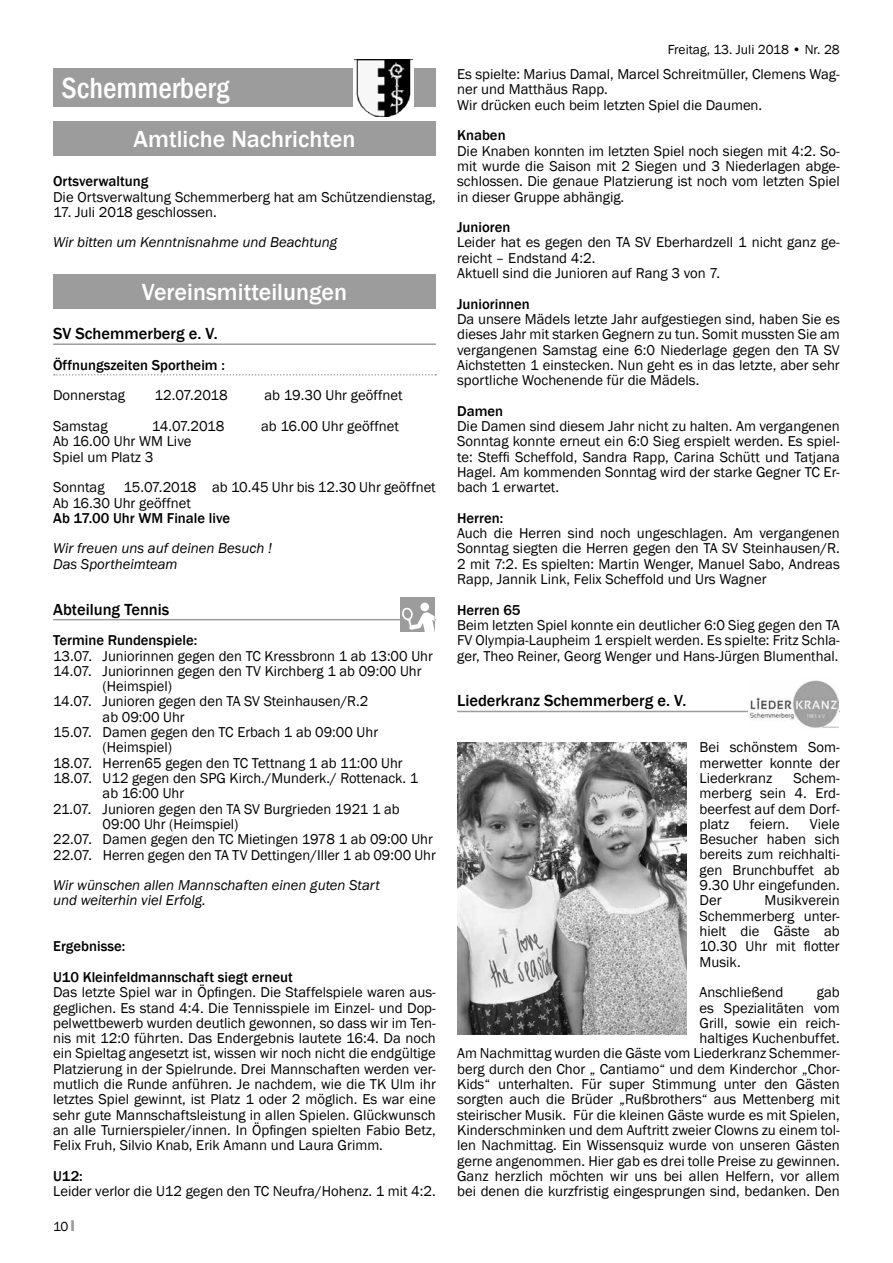
<style>
.page{position:relative;width:893px;height:1263px;background:#fff}
.page>*{position:absolute;margin:0;border:0;box-sizing:border-box;transform-origin:0 0}
.t1{font:500 condensed 30px "Franklin Gothic";color:#fff}
.t2{font:500 24px "Franklin Gothic";color:#fff}
.t3{font:500 16.5px "Franklin Gothic";color:#000}
.t4{font:14.7px/15.3px "Franklin Gothic";color:#000;text-align:justify}
.t5{font:500 14.7px/30.6px "Franklin Gothic";color:#000}
.t6{font:italic 14.7px/15.3px "Franklin Gothic";color:#000}
.t7{font:13.5px "Franklin Gothic";color:#000}
.s1{font-family:"Impact";color:#9c9c9d}
</style>
<div class="page">
<hr style="left:53px;top:343px;width:383px;height:2px;background:#9c9c9d">
<svg style="left:54px;top:374px;width:382px;height:2px"></svg>
<hr style="left:53px;top:619px;width:383px;height:1px;background:#9c9c9d">
<div style="left:53px;top:69px;width:383px;height:38px;background:#9c9c9d"></div>
<div style="left:354px;top:56px;width:60px;height:62px;background:#fff"></div>
<img style="left:355px;top:59px;width:57px;height:58px">
<div style="left:53px;top:122px;width:383px;height:34px;background:#9c9c9d"></div>
<div style="left:53px;top:275px;width:383px;height:34px;background:#9c9c9d"></div>
<div style="left:400px;top:598px;width:35px;height:34px;background:#9c9c9d"></div>
<svg style="left:402px;top:603px;width:33px;height:29px"></svg>
<hr style="left:457px;top:711px;width:383px;height:1px;background:#9c9c9d">
<img style="left:748px;top:680px;width:91px;height:48px">
<img style="left:457px;top:743px;width:230px;height:291px">
<h1 class="t1" style="left:62px;top:69px;width:169px">Schemmerberg</h1>
<h2 class="t2" style="left:134px;top:124px;width:223px">Amtliche Nachrichten</h2>
<p class="t5" style="left:53px;top:166px;width:97px">Ortsverwaltung</p>
<p class="t4" style="left:53px;top:189px;width:384px">Die Ortsverwaltung Schemmerberg hat am Schützendienstag,</p>
<p class="t4" style="left:53px;top:205px;width:165px">17. Juli 2018 geschlossen.</p>
<p class="t6" style="left:53px;top:235px;width:286px">Wir bitten um Kenntnisnahme und Beachtung</p>
<h2 class="t2" style="left:142px;top:277px;width:207px">Vereinsmitteilungen</h2>
<p class="t3" style="left:53px;top:323px;width:166px">SV Schemmerberg e. V.</p>
<p class="t5" style="left:53px;top:350px;width:173px">Öffnungszeiten Sportheim :</p>
<p class="t4" style="left:53px;top:388px;width:73px">Donnerstag</p>
<p class="t4" style="left:155px;top:388px;width:75px">12.07.2018</p>
<p class="t4" style="left:264px;top:388px;width:140px">ab 19.30 Uhr geöffnet</p>
<p class="t4" style="left:53px;top:419px;width:56px">Samstag</p>
<p class="t4" style="left:152px;top:419px;width:74px">14.07.2018</p>
<p class="t4" style="left:261px;top:419px;width:139px">ab 16.00 Uhr geöffnet</p>
<p class="t4" style="left:53px;top:434px;width:140px">Ab 16.00 Uhr WM Live<br>Spiel um Platz 3</p>
<p class="t4" style="left:53px;top:480px;width:53px">Sonntag</p>
<p class="t4" style="left:53px;top:480px;width:384px;text-indent:70px">15.07.2018 ab 10.45 Uhr bis 12.30 Uhr geöffnet<br>Ab 16.30 Uhr geöffnet</p>
<p class="t5" style="left:53px;top:503px;width:178px">Ab 17.00 Uhr WM Finale live</p>
<p class="t6" style="left:53px;top:541px;width:220px">Wir freuen uns auf deinen Besuch !<br>Das Sportheimteam</p>
<p class="t3" style="left:53px;top:599px;width:118px">Abteilung Tennis</p>
<p class="t5" style="left:53px;top:625px;width:146px">Termine Rundenspiele:</p>
<p class="t4" style="left:53px;top:648px;width:381px">13.07. Juniorinnen gegen den TC Kressbronn 1 ab 13:00 Uhr</p>
<p class="t4" style="left:53px;top:664px;width:370px">14.07. Juniorinnen gegen den TV Kirchberg 1 ab 09:00 Uhr</p>
<p class="t4" style="left:103px;top:679px;width:71px">(Heimspiel)</p>
<p class="t4" style="left:53px;top:694px;width:317px">14.07. Junioren gegen den TA SV Steinhausen/R.2</p>
<p class="t4" style="left:103px;top:709px;width:84px">ab 09:00 Uhr</p>
<p class="t4" style="left:53px;top:725px;width:326px">15.07. Damen gegen den TC Erbach 1 ab 09:00 Uhr</p>
<p class="t4" style="left:103px;top:740px;width:71px">(Heimspiel)</p>
<p class="t4" style="left:53px;top:755px;width:351px">18.07. Herren65 gegen den TC Tettnang 1 ab 11:00 Uhr</p>
<p class="t4" style="left:53px;top:771px;width:367px">18.07. U12 gegen den SPG Kirch./Munderk./ Rottenack. 1</p>
<p class="t4" style="left:103px;top:786px;width:83px">ab 16:00 Uhr</p>
<p class="t4" style="left:53px;top:801px;width:348px">21.07. Junioren gegen den TA SV Burgrieden 1921 1 ab</p>
<p class="t4" style="left:103px;top:817px;width:137px">09:00 Uhr (Heimspiel)</p>
<p class="t4" style="left:53px;top:832px;width:381px">22.07. Damen gegen den TC Mietingen 1978 1 ab 09:00 Uhr</p>
<p class="t4" style="left:53px;top:847px;width:384px">22.07. Herren gegen den TA TV Dettingen/Iller 1 ab 09:00 Uhr</p>
<p class="t6" style="left:53px;top:878px;width:328px">Wir wünschen allen Mannschaften einen guten Start und weiterhin viel Erfolg.</p>
<p class="t5" style="left:53px;top:931px;width:241px">Ergebnisse:<br>U10 Kleinfeldmannschaft siegt erneut</p>
<p class="t4" style="left:53px;top:985px;width:384px">Das letzte Spiel war in Öpfingen. Die Staffelspiele waren aus&shy;geglichen. Es stand 4:4. Die Tennisspiele im Einzel- und Dop&shy;pelwettbewerb wurden deutlich gewonnen, so dass wir im Ten&shy;nis mit 12:0 führten. Das Endergebnis lautete 16:4. Da noch ein Spieltag angesetzt ist, wissen wir noch nicht die endgültige Platzierung in der Spielrunde. Drei Mannschaften werden ver&shy;mutlich die Runde anführen. Je nachdem, wie die TK Ulm ihr letztes Spiel gewinnt, ist Platz 1 oder 2 möglich. Es war eine sehr gute Mannschaftsleistung in allen Spielen. Glückwunsch an alle Turnierspieler/innen. In Öpfingen spielten Fabio Betz, Felix Fruh, Silvio Knab, Erik Amann und Laura Grimm.</p>
<p class="t5" style="left:53px;top:1161px;width:31px">U12:</p>
<p class="t4" style="left:53px;top:1184px;width:384px">Leider verlor die U12 gegen den TC Neufra/Hohenz. 1 mit 4:2.</p>
<p class="t7" style="left:53px;top:1218px;width:23px">10 <span class="s1">I</span></p>
<p class="t7" style="left:668px;top:41px;width:174px">Freitag, 13. Juli 2018 • Nr. 28</p>
<p class="t4" style="left:457px;top:67px;width:384px;text-align:left">Es spielte: Marius Damal, Marcel Schreitmüller, Clemens Wag&shy;ner und Matthäus Rapp.<br>Wir drücken euch beim letzten Spiel die Daumen.</p>
<p class="t5" style="left:457px;top:120px;width:50px">Knaben</p>
<p class="t4" style="left:457px;top:143px;width:384px">Die Knaben konnten im letzten Spiel noch siegen mit 4:2. So&shy;mit wurde die Saison mit 2 Siegen und 3 Niederlagen abge&shy;schlossen. Die genaue Platzierung ist noch vom letzten Spiel in dieser Gruppe abhängig.</p>
<p class="t5" style="left:457px;top:212px;width:55px">Junioren</p>
<p class="t4" style="left:457px;top:235px;width:384px;text-align:left">Leider hat es gegen den TA SV Eberhardzell 1 nicht ganz ge&shy;reicht – Endstand 4:2.<br>Aktuell sind die Junioren auf Rang 3 von 7.</p>
<p class="t5" style="left:457px;top:289px;width:74px">Juniorinnen</p>
<p class="t4" style="left:457px;top:312px;width:384px">Da unsere Mädels letzte Jahr aufgestiegen sind, haben Sie es dieses Jahr mit starken Gegnern zu tun. Somit mussten Sie am vergangenen Samstag eine 6:0 Niederlage gegen den TA SV Aichstetten 1 einstecken. Nun geht es in das letzte, aber sehr sportliche Wochenende für die Mädels.</p>
<p class="t5" style="left:457px;top:396px;width:48px">Damen</p>
<p class="t4" style="left:457px;top:419px;width:384px">Die Damen sind diesem Jahr nicht zu halten. Am vergangenen Sonntag konnte erneut ein 6:0 Sieg erspielt werden. Es spiel&shy;te: Steffi Scheffold, Sandra Rapp, Carina Schütt und Tatjana Hagel. Am kommenden Sonntag wird der starke Gegner TC Er&shy;bach 1 erwartet.</p>
<p class="t5" style="left:457px;top:503px;width:48px">Herren:</p>
<p class="t4" style="left:457px;top:526px;width:384px">Auch die Herren sind noch ungeschlagen. Am vergangenen Sonntag siegten die Herren gegen den TA SV Steinhausen/R.<br>2 mit 7:2. Es spielten: Martin Wenger, Manuel Sabo, Andreas Rapp, Jannik Link, Felix Scheffold und Urs Wagner</p>
<p class="t5" style="left:457px;top:595px;width:65px">Herren 65</p>
<p class="t4" style="left:457px;top:618px;width:384px">Beim letzten Spiel konnte ein deutlicher 6:0 Sieg gegen den TA FV Olympia-Laupheim 1 erspielt werden. Es spielte: Fritz Schla&shy;ger, Theo Reiner, Georg Wenger und Hans-Jürgen Blumenthal.</p>
<p class="t3" style="left:457px;top:691px;width:231px">Liederkranz Schemmerberg e. V.</p>
<p class="t4" style="left:699px;top:740px;width:142px">Bei schönstem Som&shy;merwetter konnte der Liederkranz</p>
<p class="t4" style="left:699px;top:771px;width:142px;text-indent:94px">Schem&shy;merberg sein 4. Erd&shy;beerfest auf dem Dorf&shy;platz</p>
<p class="t4" style="left:750px;top:817px;width:41px">feiern.</p>
<p class="t4" style="left:699px;top:817px;width:142px;text-indent:110px">Viele Besucher haben sich bereits zum reichhalti&shy;gen Brunchbuffet ab 9.30 Uhr eingefunden.<br>Der</p>
<p class="t4" style="left:699px;top:893px;width:142px;text-indent:65px">Musikverein Schemmerberg unter&shy;hielt die Gäste ab 10.30 Uhr mit flotter Musik.</p>
<p class="t4" style="left:699px;top:985px;width:85px">Anschließend</p>
<p class="t4" style="left:457px;top:985px;width:384px;text-align:right">gab<br>es Spezialitäten vom<br>Grill, sowie ein reich-<br>haltiges Kuchenbuffet.<br>Am Nachmittag wurden die Gäste vom Liederkranz Schemmer&shy;berg durch den Chor „ Cantiamo“ und dem Kinderchor „Chor-Kids“ unterhalten. Für super Stimmung unter den Gästen sorgten auch die Brüder „Rußbrothers“ aus Mettenberg mit steirischer Musik. Für die kleinen Gäste wurde es mit Spielen, Kinderschminken und dem Auftritt zweier Clowns zu einem tol&shy;len Nachmittag. Ein Wissensquiz wurde von unseren Gästen gerne angenommen. Hier gab es drei tolle Preise zu gewinnen.<br>Ganz herzlich möchten wir uns bei allen Helfern, vor allem bei denen die kurzfristig eingesprungen sind, bedanken. Den</p>
</div>
